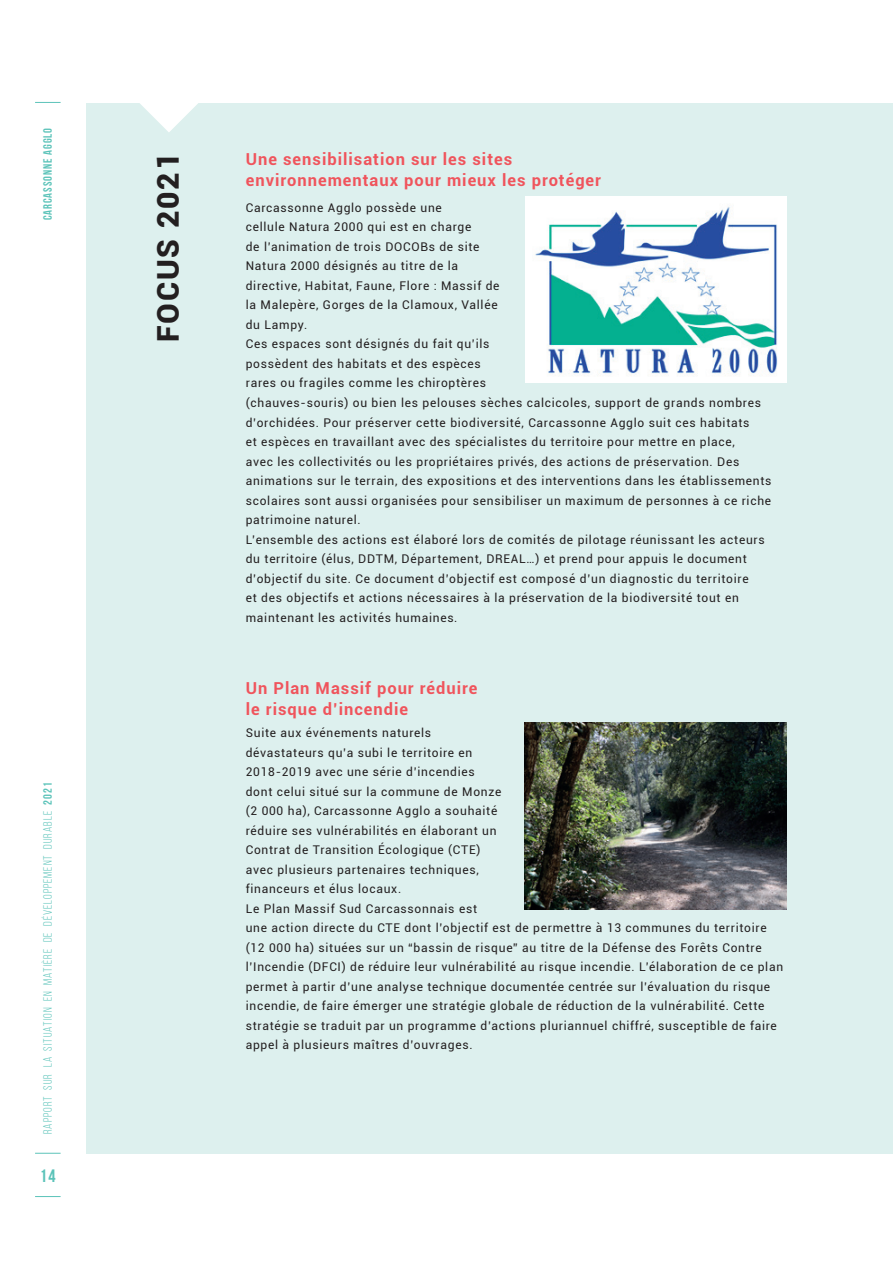
<style>
.page{position:relative;width:893px;height:1263px;background:#fff}
.page>*{position:absolute;margin:0;border:0;box-sizing:border-box;transform-origin:0 0}
.t1{font:900 30px "Roboto";letter-spacing:.06em;color:#231f20}
.t2{font:700 18px "Bebas Neue";color:#5bc3b9}
.t3{font:700 16.5px/21px "Roboto";letter-spacing:.06em;color:#f0545c}
.t4{font:12px/19.5px "Roboto";letter-spacing:.06em;color:#231f20}
.t5{font:12px "Bebas Neue";letter-spacing:.08em;color:#5bc3b9}
.t6{font:700 12px "Bebas Neue";letter-spacing:.08em;color:#5bc3b9}
.s1{font-weight:700}
</style>
<div class="page">
<svg style="left:35px;top:1153px;width:26px;height:1px"></svg>
<svg style="left:35px;top:102px;width:26px;height:1px"></svg>
<svg style="left:35px;top:1196px;width:26px;height:1px"></svg>
<div style="left:87px;top:103px;width:806px;height:1050px;background:#ddf0ee"></div>
<svg style="left:140px;top:103px;width:58px;height:29px"></svg>
<img style="left:525px;top:197px;width:262px;height:186px">
<img style="left:525px;top:723px;width:262px;height:186px">
<p class="t6" style="left:41px;top:220px;width:94px;rotate:-90deg">carcassonne agglo</p>
<p class="t5" style="left:41px;top:1134px;width:353px;rotate:-90deg">RAPPORT SUR LA SITUATION EN matière DE développement DURABLE <span class="s1">2021</span></p>
<h2 class="t2" style="left:40px;top:1165px;width:17px">14</h2>
<h1 class="t1" style="left:147px;top:342px;width:191px;rotate:-90deg">FOCUS 2021</h1>
<h3 class="t3" style="left:246px;top:148px;width:357px">Une sensibilisation sur les sites environnementaux pour mieux les protéger</h3>
<p class="t4" style="left:246px;top:197px;width:527px">Carcassonne Agglo possède une<br>cellule Natura 2000 qui est en charge<br>de l’animation de trois DOCOBs de site<br>Natura 2000 désignés au titre de la<br>directive, Habitat, Faune, Flore : Massif de<br>la Malepère, Gorges de la Clamoux, Vallée<br>du Lampy.<br>Ces espaces sont désignés du fait qu’ils<br>possèdent des habitats et des espèces<br>rares ou fragiles comme les chiroptères<br>(chauves-souris) ou bien les pelouses sèches calcicoles, support de grands nombres d’orchidées. Pour préserver cette biodiversité, Carcassonne Agglo suit ces habitats<br>et espèces en travaillant avec des spécialistes du territoire pour mettre en place,<br>avec les collectivités ou les propriétaires privés, des actions de préservation. Des animations sur le terrain, des expositions et des interventions dans les établissements scolaires sont aussi organisées pour sensibiliser un maximum de personnes à ce riche patrimoine naturel.<br>L’ensemble des actions est élaboré lors de comités de pilotage réunissant les acteurs du territoire (élus, DDTM, Département, DREAL…) et prend pour appuis le document d’objectif du site. Ce document d’objectif est composé d’un diagnostic du territoire<br>et des objectifs et actions nécessaires à la préservation de la biodiversité tout en maintenant les activités humaines.</p>
<h3 class="t3" style="left:246px;top:676px;width:233px">Un Plan Massif pour réduire le risque d’incendie</h3>
<p class="t4" style="left:246px;top:723px;width:539px">Suite aux événements naturels<br>dévastateurs qu’a subi le territoire en<br>2018-2019 avec une série d’incendies<br>dont celui situé sur la commune de Monze<br>(2 000 ha), Carcassonne Agglo a souhaité<br>réduire ses vulnérabilités en élaborant un<br>Contrat de Transition Écologique (CTE)<br>avec plusieurs partenaires techniques,<br>financeurs et élus locaux.<br>Le Plan Massif Sud Carcassonnais est<br>une action directe du CTE dont l’objectif est de permettre à 13 communes du territoire (12 000 ha) situées sur un “bassin de risque” au titre de la Défense des Forêts Contre l’Incendie (DFCI) de réduire leur vulnérabilité au risque incendie. L’élaboration de ce plan permet à partir d’une analyse technique documentée centrée sur l’évaluation du risque incendie, de faire émerger une stratégie globale de réduction de la vulnérabilité. Cette stratégie se traduit par un programme d’actions pluriannuel chiffré, susceptible de faire appel à plusieurs maîtres d’ouvrages.</p>
</div>
